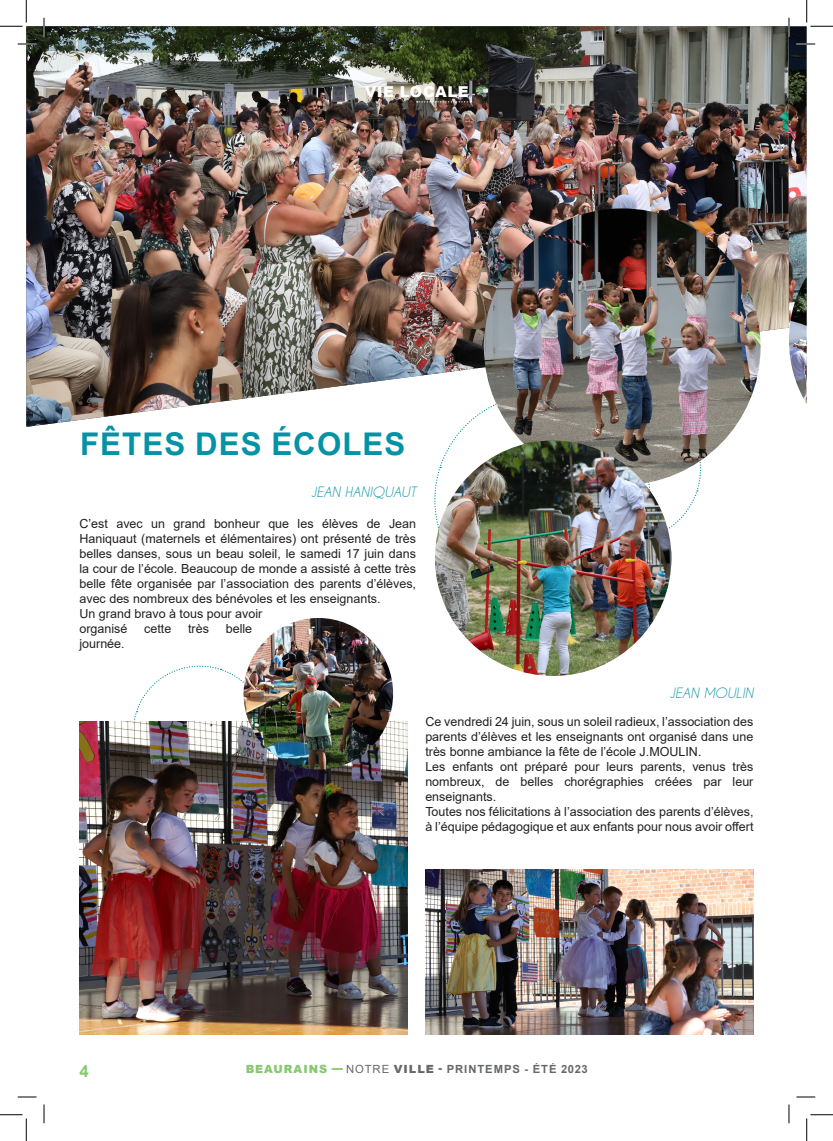
<style>
.page{position:relative;width:833px;height:1141px;background:#fff}
.page>*{position:absolute;margin:0;border:0;box-sizing:border-box;transform-origin:0 0}
.t1{font:700 31.25px "Arial";letter-spacing:.035em;color:#0492a5}
.t2{font:700 16.88px "Arial";color:#6fbf54}
.t3{font:900 15px "Arial";letter-spacing:.035em;color:#fff}
.t4{font:italic 13.38px "Caviar Dreams";color:#0492a5}
.t5{font:12.5px/15px "Arial";color:#231f20;text-align:justify}
.t6{font:700 11.25px "Arial";letter-spacing:.085em;color:#4b4c4d}
.s1{font-weight:900;color:#6fbf54}
.s2{font-weight:400}
.s3{font-weight:900}
</style>
<div class="page">
<svg style="left:134px;top:665px;width:109px;height:55px"></svg>
<img style="left:26px;top:26px;width:762px;height:401px">
<svg style="left:416px;top:101px;width:54px;height:1px"></svg>
<img style="left:483px;top:208px;width:277px;height:277px;border-radius:138px">
<img style="left:787px;top:26px;width:19px;height:301px">
<img style="left:788px;top:276px;width:18px;height:127px">
<img style="left:434px;top:440px;width:237px;height:236px">
<img style="left:425px;top:869px;width:328px;height:164px">
<img style="left:79px;top:721px;width:328px;height:312px">
<img style="left:243px;top:618px;width:150px;height:151px">
<svg style="left:18px;top:43px;width:18px;height:2px"></svg>
<svg style="left:796px;top:43px;width:18px;height:2px"></svg>
<svg style="left:18px;top:1096px;width:18px;height:1px"></svg>
<svg style="left:796px;top:1096px;width:18px;height:1px"></svg>
<svg style="left:43px;top:18px;width:2px;height:18px"></svg>
<svg style="left:43px;top:1104px;width:2px;height:19px"></svg>
<svg style="left:787px;top:18px;width:2px;height:18px"></svg>
<svg style="left:788px;top:1104px;width:1px;height:19px"></svg>
<svg style="left:0;top:0;width:27px;height:27px"></svg>
<svg style="left:0;top:1114px;width:27px;height:26px"></svg>
<svg style="left:806px;top:0;width:26px;height:27px"></svg>
<svg style="left:806px;top:1114px;width:26px;height:26px"></svg>
<p class="t3" style="left:364px;top:81px;width:105px">VIE LOCALE</p>
<p class="t1" style="left:80px;top:422px;width:327px">FÊTES DES ÉCOLES</p>
<p class="t4" style="left:310px;top:484px;width:107px">JEAN HANIQUAUT</p>
<p class="t5" style="left:79px;top:516px;width:338px">C’est avec un grand bonheur que les élèves de Jean Haniquaut (maternels et élémentaires) ont présenté de très belles danses, sous un beau soleil, le samedi 17 juin dans la cour de l’école. Beaucoup de monde a assisté à cette très belle fête organisée par l’association des parents d’élèves, avec des nombreux des bénévoles et les enseignants.</p>
<p class="t5" style="left:79px;top:606px;width:184px">Un grand bravo à tous pour avoir</p>
<p class="t5" style="left:79px;top:621px;width:49px">organisé</p>
<p class="t5" style="left:144px;top:621px;width:29px">cette</p>
<p class="t5" style="left:188px;top:621px;width:22px">très</p>
<p class="t5" style="left:225px;top:621px;width:28px">belle</p>
<p class="t5" style="left:79px;top:636px;width:47px">journée.</p>
<p class="t4" style="left:669px;top:685px;width:85px">JEAN MOULIN</p>
<p class="t5" style="left:425px;top:714px;width:329px">Ce vendredi 24 juin, sous un soleil radieux, l’association des parents d’élèves et les enseignants ont organisé dans une très bonne ambiance la fête de l’école J.MOULIN.</p>
<p class="t5" style="left:425px;top:759px;width:329px">Les enfants ont préparé pour leurs parents, venus très nombreux, de belles chorégraphies créées par leur enseignants.</p>
<p class="t5" style="left:425px;top:804px;width:329px">Toutes nos félicitations à l’association des parents d’élèves, à l’équipe pédagogique et aux enfants pour nous avoir offert</p>
<h2 class="t2" style="left:79px;top:1059px;width:11px">4</h2>
<p class="t6" style="left:245px;top:1061px;width:343px"><span class="s1">BEAURAINS ----</span> <span class="s2">NOTRE</span> <span class="s3">VILLE -</span> PRINTEMPS - ÉTÉ 2023</p>
</div>
